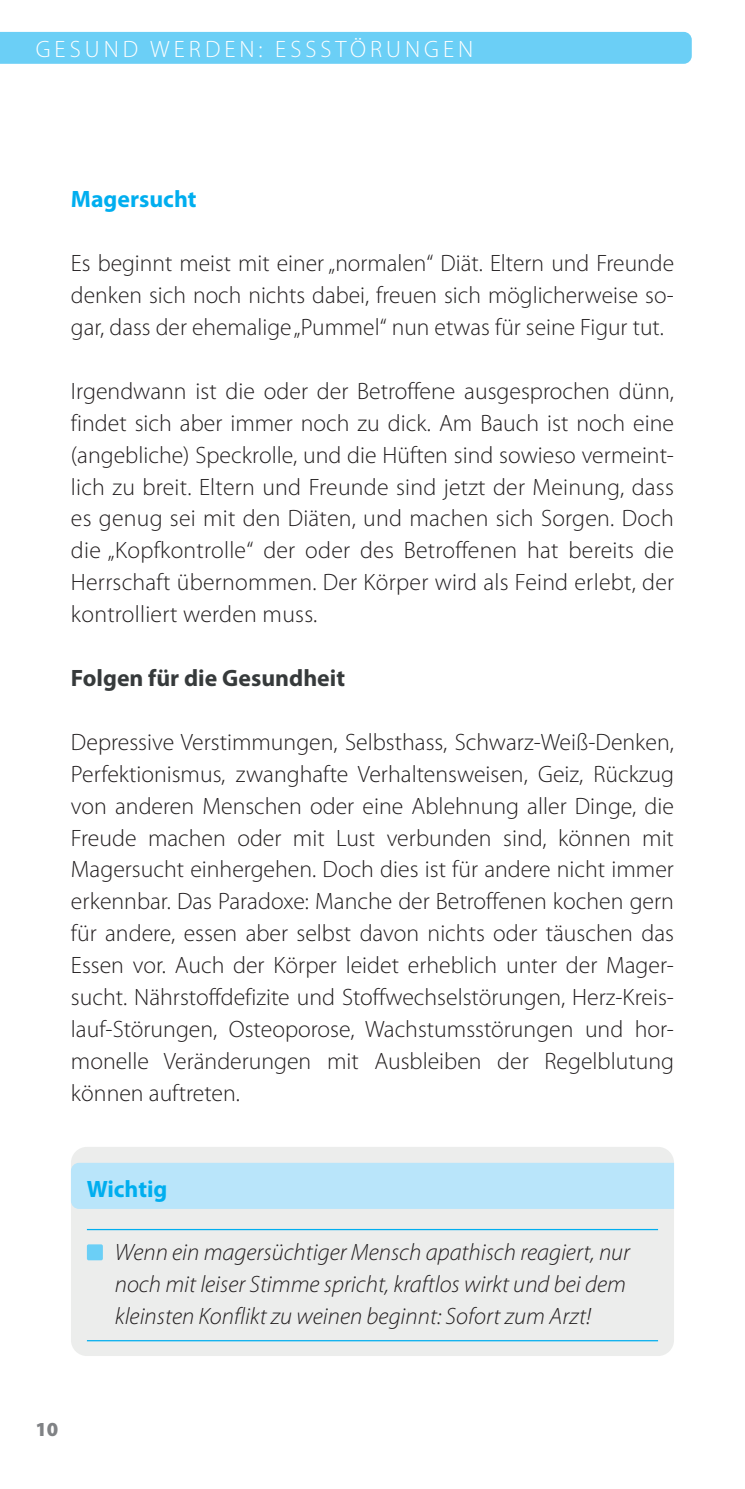
<style>
.page{position:relative;width:745px;height:1489px;background:#fff}
.page>*{position:absolute;margin:0;border:0;box-sizing:border-box;transform-origin:0 0}
.t1{font:300 23.75px/32px "Myriad Pro";color:#231f20;text-align:justify}
.t2{font:italic 300 23.75px/32px "Myriad Pro";color:#231f20}
.t3{font:300 23.75px "Myriad Pro";letter-spacing:.17em;color:#fff}
.t4{font:700 23.75px "Myriad Pro";color:#363a3b}
.t5{font:700 23.75px "Myriad Pro";color:#00aeef}
.t6{font:900 20px "Myriad Pro";color:#808285}
</style>
<div class="page">
<div style="left:0;top:32px;width:691px;height:32px;background:#6bcff6"></div>
<div style="left:71px;top:1146px;width:602px;height:209px;background:#ecedec;border-radius:16px"></div>
<div style="left:71px;top:1163px;width:602px;height:45px;background:#b9e5fa"></div>
<hr style="left:87px;top:1228px;width:570px;height:2px;background:#00aeef">
<hr style="left:87px;top:1339px;width:570px;height:2px;background:#00aeef">
<div style="left:87px;top:1244px;width:16px;height:16px;background:#6bcff6;border-radius:2px"></div>
<p class="t3" style="left:36px;top:36px;width:439px">GESUND WERDEN: ESSSTÖRUNGEN</p>
<p class="t5" style="left:71px;top:186px;width:127px">Magersucht</p>
<p class="t1" style="left:71px;top:248px;width:604px">Es beginnt meist mit einer „normalen“ Diät. Eltern und Freunde denken sich noch nichts dabei, freuen sich möglicherweise so&shy;gar, dass der ehemalige „Pummel“ nun etwas für seine Figur tut.</p>
<p class="t1" style="left:71px;top:375px;width:604px">Irgendwann ist die oder der Betroffene ausgesprochen dünn, findet sich aber immer noch zu dick. Am Bauch ist noch eine (angebliche) Speckrolle, und die Hüften sind sowieso vermeint&shy;lich zu breit. Eltern und Freunde sind jetzt der Meinung, dass es genug sei mit den Diäten, und machen sich Sorgen. Doch die „Kopfkontrolle“ der oder des Betroffenen hat bereits die Herrschaft übernommen. Der Körper wird als Feind erlebt, der kontrolliert werden muss.</p>
<p class="t4" style="left:71px;top:664px;width:275px">Folgen für die Gesundheit</p>
<p class="t1" style="left:71px;top:726px;width:604px">Depressive Verstimmungen, Selbsthass, Schwarz-Weiß-Denken, Perfektionismus, zwanghafte Verhaltensweisen, Geiz, Rückzug von anderen Menschen oder eine Ablehnung aller Dinge, die Freude machen oder mit Lust verbunden sind, können mit Magersucht einhergehen. Doch dies ist für andere nicht immer erkennbar. Das Paradoxe: Manche der Betroffenen kochen gern für andere, essen aber selbst davon nichts oder täuschen das Essen vor. Auch der Körper leidet erheblich unter der Mager&shy;sucht. Nährstoffdefizite und Stoffwechselstörungen, Herz-Kreis&shy;lauf-Störungen, Osteoporose, Wachstumsstörungen und hor&shy;monelle Veränderungen mit Ausbleiben der Regelblutung können auftreten.</p>
<p class="t5" style="left:87px;top:1175px;width:82px">Wichtig</p>
<p class="t6" style="left:35px;top:1417px;width:24px">10</p>
<p class="t2" style="left:115px;top:1236px;width:516px">Wenn ein magersüchtiger Mensch apathisch reagiert, nur noch mit leiser Stimme spricht, kraftlos wirkt und bei dem kleinsten Konflikt zu weinen beginnt: Sofort zum Arzt!</p>
</div>
